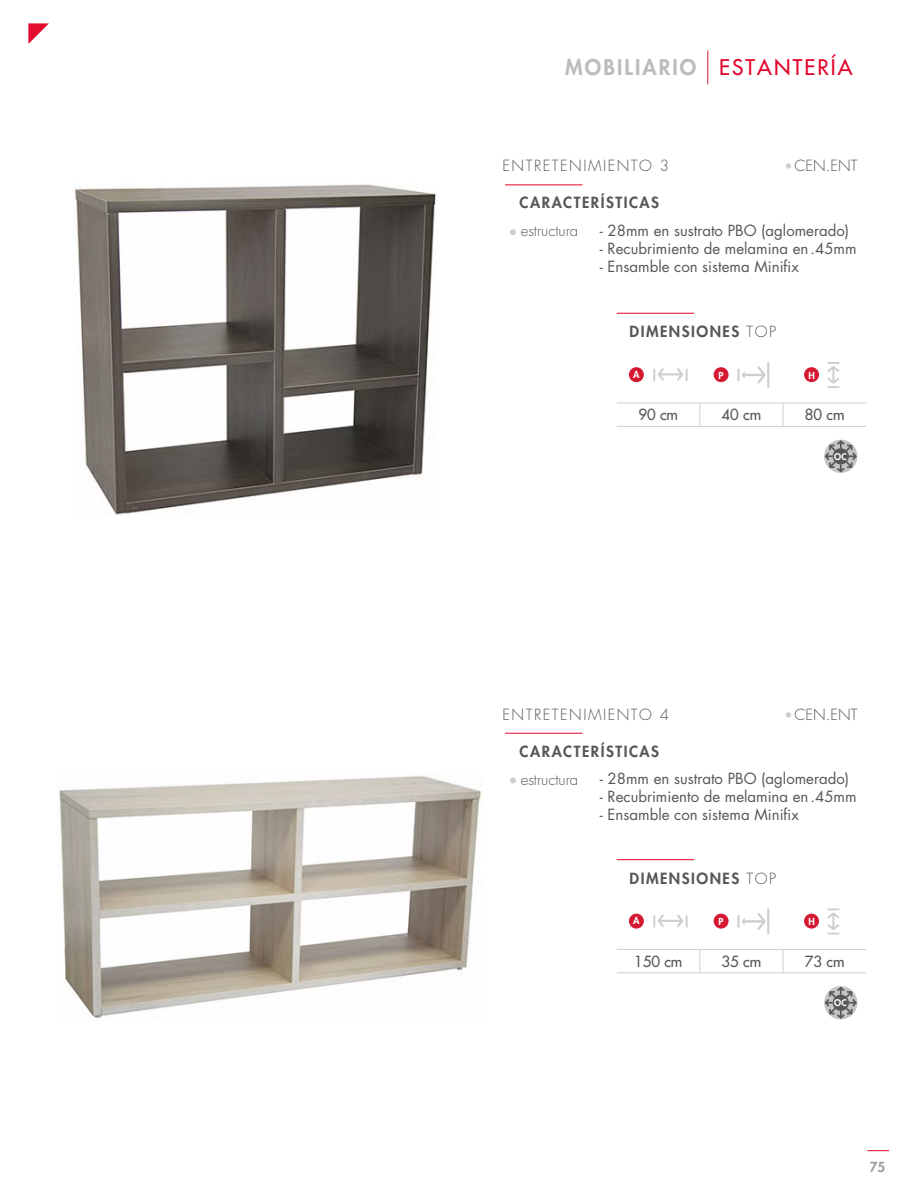
<style>
.page{position:relative;width:918px;height:1188px;background:#fff}
.page>*{position:absolute;margin:0;border:0;box-sizing:border-box;transform-origin:0 0}
.t1{font:800 21px "Futura Std";letter-spacing:.1em;color:#bcbcbb}
.t2{font:15px "Futura Std";color:#575756}
.t3{font:800 15px "Futura Std";letter-spacing:.1em;color:#575756}
.t4{font:300 15px "Futura Std";letter-spacing:.1em;color:#575756}
.t5{font:500 15px "Futura Std";color:#575756}
.t6{font:300 15px "Futura Std";color:#575756}
.t7{font:800 13.5px "Futura Std";color:#9d9d9c}
.t8{font:800 9.45px "Futura Std";color:#fff}
.t9{font:800 9px "Futura Std";color:#fff}
.s1{font-weight:500;color:#e4032c}
.s2{font-weight:300}
</style>
<div class="page">
<hr style="left:505px;top:184px;width:78px;height:1px;background:#e4032c">
<svg style="left:510px;top:229px;width:6px;height:6px"></svg>
<hr style="left:707px;top:50px;width:1px;height:34px;background:#d61c34">
<svg style="left:824px;top:440px;width:33px;height:33px"></svg>
<svg style="left:825px;top:440px;width:32px;height:32px"></svg>
<hr style="left:617px;top:313px;width:77px;height:1px;background:#e4032c">
<hr style="left:617px;top:403px;width:249px;height:1px;background:#d0d0d0">
<hr style="left:617px;top:426px;width:249px;height:1px;background:#d0d0d0">
<svg style="left:700px;top:403px;width:1px;height:23px"></svg>
<svg style="left:783px;top:403px;width:1px;height:23px"></svg>
<div style="left:714px;top:367px;width:15px;height:15px;background:#d51933;border-radius:50%"></div>
<hr style="left:767px;top:362px;width:2px;height:26px;background:#cecece">
<svg style="left:737px;top:366px;width:29px;height:18px"></svg>
<div style="left:629px;top:367px;width:15px;height:15px;background:#d51933;border-radius:50%"></div>
<svg style="left:653px;top:368px;width:35px;height:13px"></svg>
<div style="left:804px;top:367px;width:15px;height:15px;background:#d51933;border-radius:50%"></div>
<svg style="left:827px;top:362px;width:12px;height:26px"></svg>
<svg style="left:786px;top:163px;width:5px;height:6px"></svg>
<svg style="left:510px;top:778px;width:6px;height:6px"></svg>
<hr style="left:505px;top:733px;width:78px;height:1px;background:#e4032c">
<svg style="left:824px;top:986px;width:33px;height:33px"></svg>
<svg style="left:825px;top:987px;width:32px;height:32px"></svg>
<hr style="left:617px;top:859px;width:77px;height:1px;background:#e4032c">
<hr style="left:617px;top:949px;width:249px;height:1px;background:#d0d0d0">
<hr style="left:617px;top:973px;width:249px;height:1px;background:#d0d0d0">
<svg style="left:700px;top:950px;width:1px;height:23px"></svg>
<svg style="left:783px;top:950px;width:1px;height:23px"></svg>
<div style="left:714px;top:914px;width:15px;height:15px;background:#d51933;border-radius:50%"></div>
<hr style="left:767px;top:908px;width:2px;height:26px;background:#cecece">
<svg style="left:737px;top:913px;width:29px;height:17px"></svg>
<div style="left:629px;top:914px;width:15px;height:15px;background:#d51933;border-radius:50%"></div>
<svg style="left:653px;top:914px;width:35px;height:14px"></svg>
<div style="left:804px;top:914px;width:15px;height:15px;background:#d51933;border-radius:50%"></div>
<svg style="left:827px;top:908px;width:12px;height:26px"></svg>
<svg style="left:786px;top:712px;width:5px;height:6px"></svg>
<svg style="left:867px;top:1150px;width:22px;height:1px"></svg>
<img style="left:74px;top:184px;width:362px;height:331px">
<img style="left:59px;top:775px;width:424px;height:244px">
<svg style="left:28px;top:23px;width:21px;height:21px"></svg>
<h1 class="t1" style="left:565px;top:54px;width:289px">MOBILIARIO <span class="s1">ESTANTERÍA</span></h1>
<p class="t4" style="left:503px;top:157px;width:168px">ENTRETENIMIENTO 3</p>
<p class="t4" style="left:794px;top:157px;width:64px">CEN.ENT</p>
<p class="t3" style="left:520px;top:193px;width:141px">CARACTERÍSTICAS</p>
<p class="t6" style="left:521px;top:222px;width:59px">estructura</p>
<p class="t2" style="left:600px;top:221px;width:251px">- 28mm en sustrato PBO (aglomerado)</p>
<p class="t2" style="left:600px;top:239px;width:258px">- Recubrimiento de melamina en.45mm</p>
<p class="t2" style="left:600px;top:257px;width:200px">- Ensamble con sistema Minifix</p>
<p class="t3" style="left:630px;top:322px;width:148px">DIMENSIONES <span class="s2">TOP</span></p>
<p class="t8" style="left:633px;top:368px;width:8px">A</p>
<p class="t8" style="left:719px;top:369px;width:7px">P</p>
<p class="t8" style="left:808px;top:369px;width:8px">H</p>
<p class="t5" style="left:638px;top:406px;width:41px">90 cm</p>
<p class="t5" style="left:722px;top:406px;width:41px">40 cm</p>
<p class="t5" style="left:805px;top:406px;width:41px">80 cm</p>
<p class="t9" style="left:834px;top:451px;width:14px">OC</p>
<p class="t4" style="left:503px;top:705px;width:168px">ENTRETENIMIENTO 4</p>
<p class="t4" style="left:794px;top:706px;width:64px">CEN.ENT</p>
<p class="t3" style="left:520px;top:742px;width:141px">CARACTERÍSTICAS</p>
<p class="t2" style="left:600px;top:769px;width:251px">- 28mm en sustrato PBO (aglomerado)</p>
<p class="t2" style="left:600px;top:787px;width:258px">- Recubrimiento de melamina en.45mm</p>
<p class="t2" style="left:600px;top:805px;width:200px">- Ensamble con sistema Minifix</p>
<p class="t6" style="left:521px;top:770px;width:59px">estructura</p>
<p class="t3" style="left:630px;top:869px;width:148px">DIMENSIONES <span class="s2">TOP</span></p>
<p class="t8" style="left:633px;top:915px;width:8px">A</p>
<p class="t8" style="left:719px;top:916px;width:7px">P</p>
<p class="t8" style="left:808px;top:916px;width:8px">H</p>
<p class="t5" style="left:634px;top:952px;width:50px">150 cm</p>
<p class="t5" style="left:722px;top:952px;width:41px">35 cm</p>
<p class="t5" style="left:805px;top:952px;width:41px">73 cm</p>
<p class="t9" style="left:834px;top:997px;width:14px">OC</p>
<p class="t7" style="left:870px;top:1159px;width:17px">75</p>
</div>
